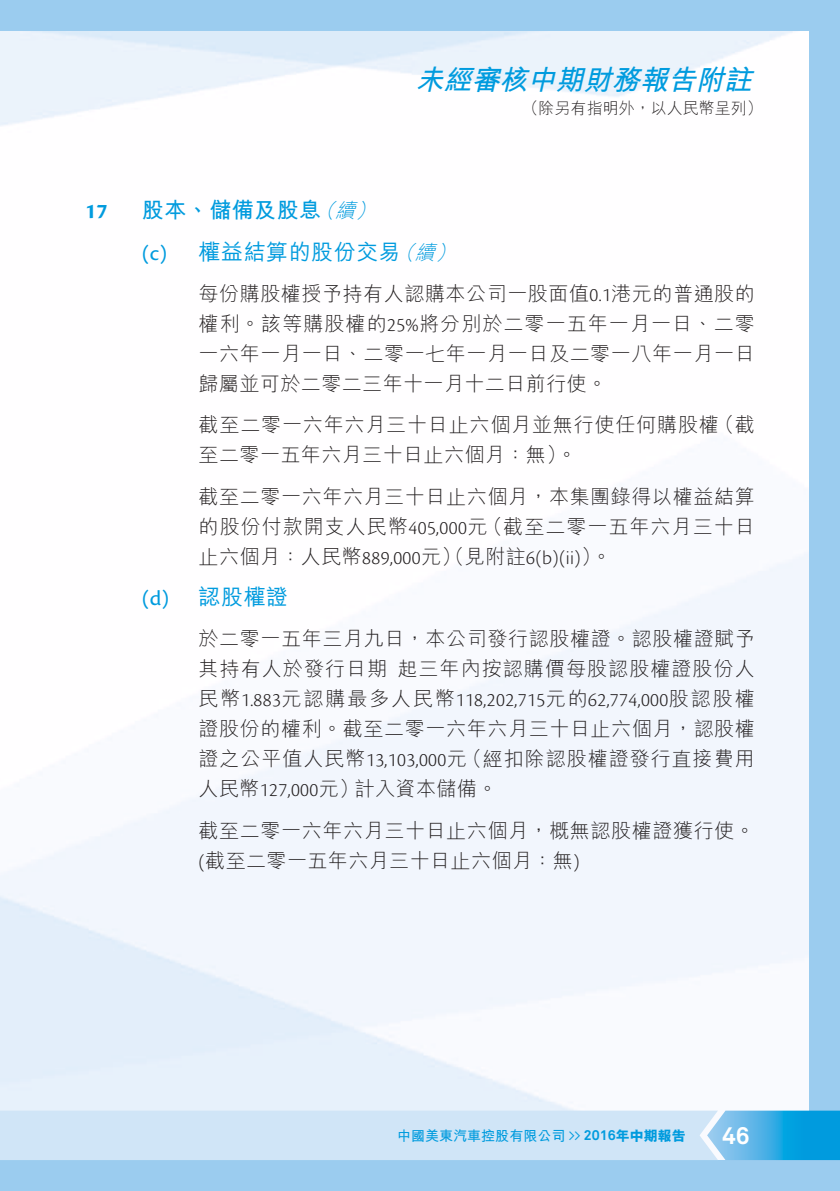
<style>
.page{position:relative;width:840px;height:1191px;background:#fff}
.page>*{position:absolute;margin:0;border:0;box-sizing:border-box;transform-origin:0 0}
.t1{font:italic 700 28px "M Hei HK";color:#009bde}
.t2{font:700 24px "Akkurat Pro";color:#fff}
.t3{font:500 22px/41.4px "M Hei HK";letter-spacing:.025em;color:#009bde}
.t4{font:700 22px "Cronos Pro";color:#009bde}
.t5{font:300 20px/30px "M Hei HK";letter-spacing:.03em;color:#231f20;text-align:justify}
.t6{font:300 20px/30px "M Hei HK";letter-spacing:.055em;color:#231f20}
.t7{font:300 20px "Cronos Pro";letter-spacing:.02em;color:#231f20}
.t8{font:300 16px "M Hei HK";color:#231f20}
.t9{font:700 14px "M Hei HK";color:#009bde}
.s1{font-weight:700}
.s2{font-weight:300;font-style:italic;font-size:20px}
.s3{font-family:"Cronos Pro Capt";font-weight:400}
.s4{font-family:"Cronos Pro"}
.s5{font-family:"M Hei HK"}
.s6{font-family:"Akkurat Pro";font-weight:400}
.s7{font-family:"Akkurat Pro"}
.s8{font-weight:800}
</style>
<div class="page">
<div style="left:808px;top:0;width:31px;height:1191px;background:#9bccef"></div>
<div style="left:0;top:1160px;width:839px;height:31px;background:#9bccef"></div>
<div style="left:0;top:0;width:839px;height:31px;background:#9bccef"></div>
<svg style="left:0;top:1110px;width:839px;height:50px;background:#badcf4"></svg>
<h1 class="t1" style="left:415px;top:59px;width:346px">未經審核中期財務報告附註</h1>
<p class="t8" style="left:522px;top:96px;width:241px">（除另有指明外，以人民幣呈列）</p>
<p class="t4" style="left:85px;top:199px;width:24px">17</p>
<p class="t3" style="left:142px;top:188px;width:322px"><span class="s1">股本、儲備及股息</span><span class="s2">（續）<br></span><span class="s3">(c)</span> 權益結算的股份交易<span class="s2">（續）</span></p>
<p class="t5" style="left:198px;top:278px;width:557px">每份購股權授予持有人認購本公司一股面值<span class="s4">0.1</span>港元的普通股的權利。該等購股權的<span class="s4">25%</span>將分別於二零一五年一月一日、二零一六年一月一日、二零一七年一月一日及二零一八年一月一日歸屬並可於二零二三年十一月十二日前行使。</p>
<p class="t5" style="left:198px;top:409px;width:557px">截至二零一六年六月三十日止六個月並無行使任何購股權（截至二零一五年六月三十日止六個月：無）。</p>
<p class="t5" style="left:198px;top:480px;width:557px">截至二零一六年六月三十日止六個月，本集團錄得以權益結算的股份付款開支人民幣<span class="s4">405,000</span>元（截至二零一五年六月三十日止六個月：人民幣<span class="s4">889,000</span>元）（見附註<span class="s4">6(b)(ii)</span>）。</p>
<p class="t3" style="left:142px;top:574px;width:148px"><span class="s3">(d)</span> 認股權證</p>
<p class="t6" style="left:198px;top:623px;width:557px">於二零一五年三月九日，本公司發行認股權證。認股權證賦予其持有人於發行日期起三年內按認購價每股認股權證股份人</p>
<p class="t7" style="left:198px;top:688px;width:557px"><span class="s5">民幣</span>1.883<span class="s5">元認購最多人民幣</span>118,202,715<span class="s5">元的</span>62,774,000<span class="s5">股認股權</span></p>
<p class="t5" style="left:198px;top:713px;width:557px">證股份的權利。截至二零一六年六月三十日止六個月，認股權證之公平值人民幣<span class="s4">13,103,000</span>元（經扣除認股權證發行直接費用人民幣<span class="s4">127,000</span>元）計入資本儲備。</p>
<p class="t5" style="left:198px;top:814px;width:557px">截至二零一六年六月三十日止六個月，概無認股權證獲行使。<span class="s4">(</span>截至二零一五年六月三十日止六個月：無<span class="s4">)</span></p>
<p class="t9" style="left:397px;top:1125px;width:290px">中國美東汽車控股有限公司 <span class="s6">&gt;&gt;</span> <span class="s7">2016</span><span class="s8">年中期報告</span></p>
<p class="t2" style="left:721px;top:1120px;width:29px">46</p>
</div>
